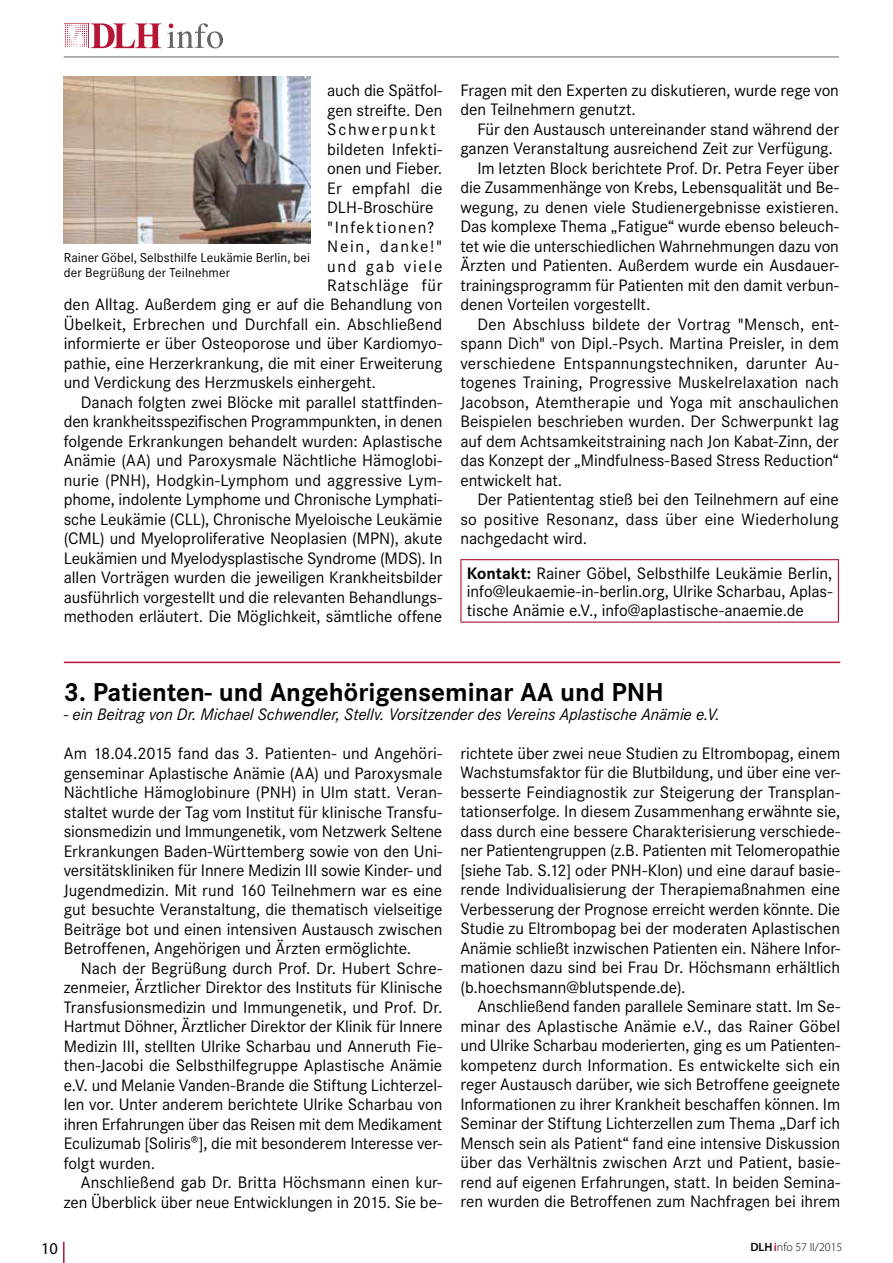
<style>
.page{position:relative;width:893px;height:1263px;background:#fff}
.page>*{position:absolute;margin:0;border:0;box-sizing:border-box;transform-origin:0 0}
.t1{font:700 27px "Corporate S";color:#000}
.t2{font:17.25px/19.5px "Corporate S";color:#000;text-align:justify}
.t3{font:italic 17.25px "Corporate S";letter-spacing:-.005em;color:#000}
.t4{font:17.25px "Corporate S";letter-spacing:.095em;color:#000}
.t5{font:17.25px "Corporate S";letter-spacing:.08em;color:#000}
.t6{font:17.25px "Corporate S";letter-spacing:.035em;color:#000}
.t7{font:17.25px "Corporate S";letter-spacing:.02em;color:#000}
.t8{font:17.25px "Corporate S";letter-spacing:.1em;color:#000}
.t9{font:16.5px "Myriad Pro";color:#000}
.t10{font:13.5px/15px "Corporate S";letter-spacing:.005em;color:#000}
.t11{font:300 12px "Myriad Pro";color:#000}
.s1{font-weight:700}
.s2{font-weight:600}
.s3{font-weight:600;color:#b51434}
</style>
<div class="page">
<hr style="left:460px;top:559px;width:379px;height:1px;background:#b51434">
<hr style="left:460px;top:560px;width:1px;height:61px;background:#b51434">
<hr style="left:838px;top:560px;width:1px;height:61px;background:#b51434">
<hr style="left:460px;top:621px;width:379px;height:2px;background:#b51434">
<img style="left:64px;top:77px;width:246px;height:166px">
<hr style="left:64px;top:662px;width:776px;height:1px;background:#b51434">
<svg style="left:64px;top:23px;width:97px;height:25px"></svg>
<svg style="left:167px;top:23px;width:56px;height:25px"></svg>
<hr style="left:64px;top:57px;width:775px;height:1px;background:#646567">
<hr style="left:63px;top:1242px;width:2px;height:21px;background:#b51434">
<p class="t2" style="left:327px;top:81px;width:117px">auch die Spätfol-</p>
<p class="t2" style="left:327px;top:100px;width:117px">gen streifte. Den</p>
<p class="t8" style="left:327px;top:120px;width:110px">Schwerpunkt</p>
<p class="t2" style="left:327px;top:139px;width:117px">bildeten Infekti-</p>
<p class="t2" style="left:327px;top:159px;width:117px">onen und Fieber.</p>
<p class="t7" style="left:327px;top:178px;width:117px">Er empfahl die</p>
<p class="t2" style="left:327px;top:198px;width:108px">DLH-Broschüre</p>
<p class="t5" style="left:327px;top:217px;width:109px">"Infektionen?</p>
<p class="t4" style="left:327px;top:237px;width:117px">Nein, danke!"</p>
<p class="t4" style="left:327px;top:256px;width:117px">und gab viele</p>
<p class="t6" style="left:327px;top:276px;width:117px">Ratschläge für</p>
<p class="t2" style="left:64px;top:295px;width:380px">den Alltag. Außerdem ging er auf die Behandlung von</p>
<p class="t2" style="left:64px;top:315px;width:380px">Übelkeit, Erbrechen und Durchfall ein. Abschließend</p>
<p class="t2" style="left:64px;top:334px;width:380px">informierte er über Osteoporose und über Kardiomyo-</p>
<p class="t2" style="left:64px;top:354px;width:380px">pathie, eine Herzerkrankung, die mit einer Erweiterung</p>
<p class="t2" style="left:64px;top:373px;width:314px">und Verdickung des Herzmuskels einhergeht.</p>
<p class="t2" style="left:81px;top:393px;width:363px">Danach folgten zwei Blöcke mit parallel stattfinden-</p>
<p class="t2" style="left:64px;top:412px;width:380px">den krankheitsspezifischen Programmpunkten, in denen</p>
<p class="t2" style="left:64px;top:432px;width:380px">folgende Erkrankungen behandelt wurden: Aplastische</p>
<p class="t2" style="left:64px;top:451px;width:380px">Anämie (AA) und Paroxysmale Nächtliche Hämoglobi-</p>
<p class="t2" style="left:64px;top:471px;width:380px">nurie (PNH), Hodgkin-Lymphom und aggressive Lym-</p>
<p class="t2" style="left:64px;top:490px;width:380px">phome, indolente Lymphome und Chronische Lymphati-</p>
<p class="t2" style="left:64px;top:510px;width:380px">sche Leukämie (CLL), Chronische Myeloische Leukämie</p>
<p class="t2" style="left:64px;top:529px;width:380px">(CML) und Myeloproliferative Neoplasien (MPN), akute</p>
<p class="t2" style="left:64px;top:549px;width:380px">Leukämien und Myelodysplastische Syndrome (MDS). In</p>
<p class="t2" style="left:64px;top:568px;width:380px">allen Vorträgen wurden die jeweiligen Krankheitsbilder</p>
<p class="t2" style="left:64px;top:588px;width:380px">ausführlich vorgestellt und die relevanten Behandlungs-</p>
<p class="t2" style="left:64px;top:607px;width:380px">methoden erläutert. Die Möglichkeit, sämtliche offene</p>
<p class="t10" style="left:64px;top:250px;width:248px">Rainer Göbel, Selbsthilfe Leukämie Berlin, bei der Begrüßung der Teilnehmer</p>
<p class="t2" style="left:460px;top:81px;width:380px">Fragen mit den Experten zu diskutieren, wurde rege von den Teilnehmern genutzt.</p>
<p class="t2" style="left:477px;top:120px;width:363px">Für den Austausch untereinander stand während der</p>
<p class="t2" style="left:460px;top:139px;width:374px">ganzen Veranstaltung ausreichend Zeit zur Verfügung.</p>
<p class="t2" style="left:477px;top:159px;width:363px">Im letzten Block berichtete Prof. Dr. Petra Feyer über</p>
<p class="t2" style="left:460px;top:178px;width:380px">die Zusammenhänge von Krebs, Lebensqualität und Be-</p>
<p class="t2" style="left:460px;top:198px;width:380px">wegung, zu denen viele Studienergebnisse existieren.</p>
<p class="t2" style="left:460px;top:217px;width:380px">Das komplexe Thema „Fatigue“ wurde ebenso beleuch-</p>
<p class="t2" style="left:460px;top:237px;width:380px">tet wie die unterschiedlichen Wahrnehmungen dazu von</p>
<p class="t2" style="left:460px;top:256px;width:380px">Ärzten und Patienten. Außerdem wurde ein Ausdauer-</p>
<p class="t2" style="left:460px;top:276px;width:380px">trainingsprogramm für Patienten mit den damit verbun-</p>
<p class="t2" style="left:460px;top:295px;width:192px">denen Vorteilen vorgestellt.</p>
<p class="t2" style="left:477px;top:315px;width:363px">Den Abschluss bildete der Vortrag "Mensch, ent-</p>
<p class="t2" style="left:460px;top:334px;width:380px">spann Dich" von Dipl.-Psych. Martina Preisler, in dem</p>
<p class="t2" style="left:460px;top:354px;width:380px">verschiedene Entspannungstechniken, darunter Au-</p>
<p class="t2" style="left:460px;top:373px;width:380px">togenes Training, Progressive Muskelrelaxation nach</p>
<p class="t2" style="left:460px;top:392px;width:380px">Jacobson, Atemtherapie und Yoga mit anschaulichen</p>
<p class="t2" style="left:460px;top:412px;width:380px">Beispielen beschrieben wurden. Der Schwerpunkt lag</p>
<p class="t2" style="left:460px;top:431px;width:380px">auf dem Achtsamkeitstraining nach Jon Kabat-Zinn, der</p>
<p class="t2" style="left:460px;top:451px;width:380px">das Konzept der „Mindfulness-Based Stress Reduction“</p>
<p class="t2" style="left:460px;top:470px;width:103px">entwickelt hat.</p>
<p class="t2" style="left:477px;top:490px;width:363px">Der Patiententag stieß bei den Teilnehmern auf eine</p>
<p class="t2" style="left:460px;top:509px;width:380px">so positive Resonanz, dass über eine Wiederholung</p>
<p class="t2" style="left:460px;top:529px;width:128px">nachgedacht wird.</p>
<p class="t2" style="left:467px;top:564px;width:367px;line-height:18.8px"><span class="s1">Kontakt:</span> Rainer Göbel, Selbsthilfe Leukämie Berlin, info@leukaemie-in-berlin.org, Ulrike Scharbau, Aplas&shy;tische Anämie e.V., info@aplastische-anaemie.de</p>
<h1 class="t1" style="left:64px;top:677px;width:602px">3. Patienten- und Angehörigenseminar AA und PNH</h1>
<p class="t3" style="left:64px;top:704px;width:657px">- ein Beitrag von Dr. Michael Schwendler, Stellv. Vorsitzender des Vereins Aplastische Anämie e.V.</p>
<p class="t2" style="left:64px;top:744px;width:380px">Am 18.04.2015 fand das 3. Patienten- und Angehöri&shy;genseminar Aplastische Anämie (AA) und Paroxysmale Nächtliche Hämoglobinure (PNH) in Ulm statt. Veran&shy;staltet wurde der Tag vom Institut für klinische Transfu&shy;sionsmedizin und Immungenetik, vom Netzwerk Seltene Erkrankungen Baden-Württemberg sowie von den Uni&shy;versitätskliniken für Innere Medizin III sowie Kinder- und Jugendmedizin. Mit rund 160 Teilnehmern war es eine gut besuchte Veranstaltung, die thematisch vielseitige Beiträge bot und einen intensiven Austausch zwischen Betroffenen, Angehörigen und Ärzten ermöglichte.</p>
<p class="t2" style="left:64px;top:958px;width:380px;text-indent:17px">Nach der Begrüßung durch Prof. Dr. Hubert Schre&shy;zenmeier, Ärztlicher Direktor des Instituts für Klinische Transfusionsmedizin und Immungenetik, und Prof. Dr.<br>Hartmut Döhner, Ärztlicher Direktor der Klinik für Innere Medizin III, stellten Ulrike Scharbau und Anneruth Fie&shy;then-Jacobi die Selbsthilfegruppe Aplastische Anämie e.V. und Melanie Vanden-Brande die Stiftung Lichterzel&shy;len vor. Unter anderem berichtete Ulrike Scharbau von ihren Erfahrungen über das Reisen mit dem Medikament Eculizumab [Soliris®], die mit besonderem Interesse ver&shy;folgt wurden.</p>
<p class="t2" style="left:64px;top:1173px;width:380px;text-align:right">Anschließend gab Dr. Britta Höchsmann einen kur&shy;zen Überblick über neue Entwicklungen in 2015. Sie be-</p>
<p class="t2" style="left:460px;top:744px;width:381px">richtete über zwei neue Studien zu Eltrombopag, einem Wachstumsfaktor für die Blutbildung, und über eine ver&shy;besserte Feindiagnostik zur Steigerung der Transplan&shy;tationserfolge. In diesem Zusammenhang erwähnte sie, dass durch eine bessere Charakterisierung verschiede&shy;ner Patientengruppen (z.B. Patienten mit Telomeropathie [siehe Tab. S.12] oder PNH-Klon) und eine darauf basie&shy;rende Individualisierung der Therapiemaßnahmen eine Verbesserung der Prognose erreicht werden könnte. Die Studie zu Eltrombopag bei der moderaten Aplastischen Anämie schließt inzwischen Patienten ein. Nähere Infor&shy;mationen dazu sind bei Frau Dr. Höchsmann erhältlich (b.hoechsmann@blutspende.de).</p>
<p class="t2" style="left:460px;top:997px;width:381px;text-indent:17px">Anschließend fanden parallele Seminare statt. Im Se&shy;minar des Aplastische Anämie e.V., das Rainer Göbel und Ulrike Scharbau moderierten, ging es um Patienten&shy;kompetenz durch Information. Es entwickelte sich ein reger Austausch darüber, wie sich Betroffene geeignete Informationen zu ihrer Krankheit beschaffen können. Im Seminar der Stiftung Lichterzellen zum Thema „Darf ich Mensch sein als Patient“ fand eine intensive Diskussion über das Verhältnis zwischen Arzt und Patient, basie&shy;rend auf eigenen Erfahrungen, statt. In beiden Semina&shy;ren wurden die Betroffenen zum Nachfragen bei ihrem</p>
<p class="t9" style="left:41px;top:1238px;width:18px">10</p>
<p class="t11" style="left:750px;top:1239px;width:93px"><span class="s2">DLH</span><span class="s3">i</span>nfo 57 II/2015</p>
</div>
